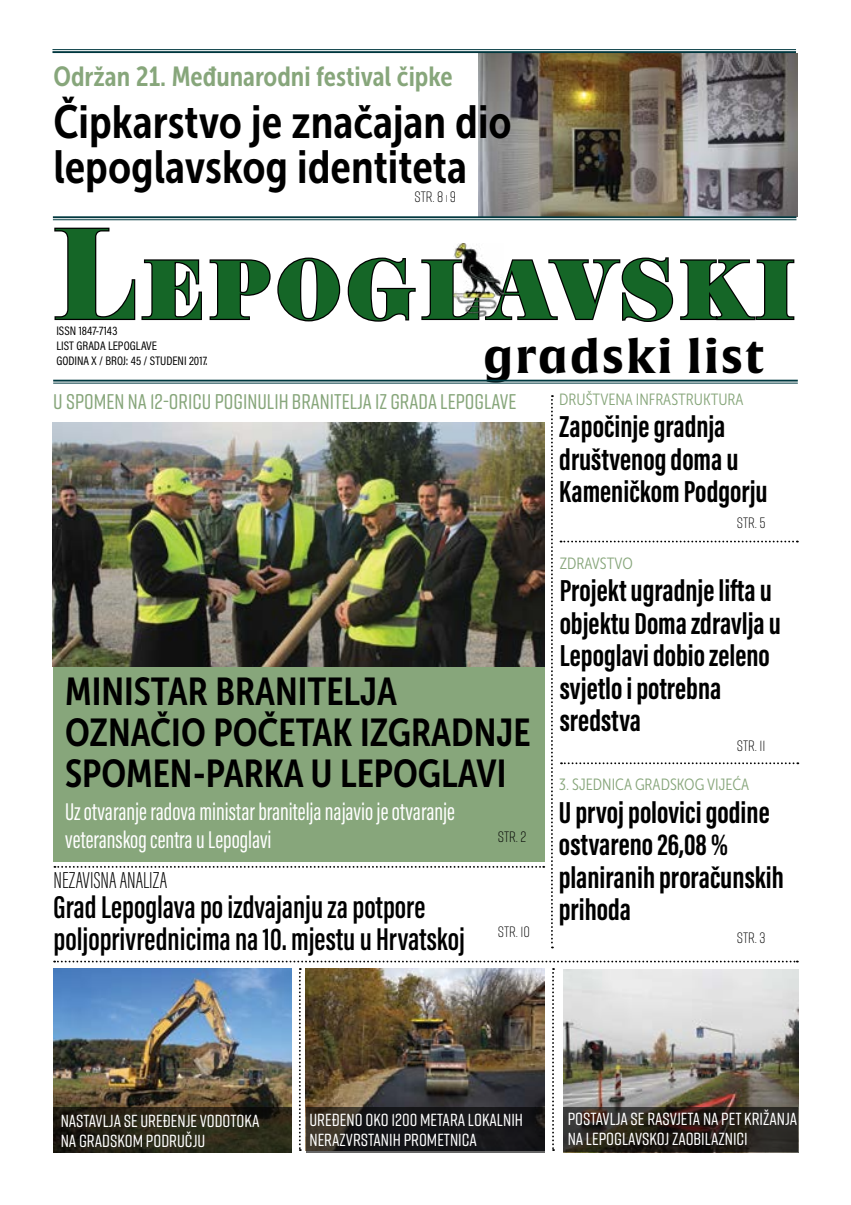
<style>
.page{position:relative;width:851px;height:1205px;background:#fff}
.page>*{position:absolute;margin:0;border:0;box-sizing:border-box;transform-origin:0 0}
.t1{font:107.5px "Eloquent JF Small Caps Pro";letter-spacing:.05em;color:#156627}
.t2{font:46.25px/45px "Museo Sans Cond 700";color:#000}
.t3{font:700 45px "Alverata Informal";letter-spacing:.05em;color:#000}
.t4{font:38.75px/41.2px "Museo Sans Cond 700";color:#000}
.t5{font:600 32.5px/32.5px "Acumin Pro Extra Cond";color:#000}
.t6{font:700 31.25px/32.5px "Acumin Pro Extra Cond";color:#000}
.t7{font:27.5px "Museo Sans Cond 700";color:#87a67b}
.t8{font:25px/27.5px "Acumin Pro Extra Cond";color:#fff}
.t9{font:200 23.75px "Acumin Pro Extra Cond";color:#000}
.t10{font:500 21.25px "Rift Soft";color:#87a67b}
.t11{font:500 17.5px/20px "Rift Soft";color:#fff}
.t12{font:16.25px "Museo Sans Cond 300";color:#87a67b}
.t13{font:300 15px "Rift Soft";color:#000}
.t14{font:12.5px/15px "Acumin Pro Cond";color:#000}
.s1{font-size:10px}
.s2{font-size:112.5px}
</style>
<div class="page">
<img style="left:563px;top:969px;width:235px;height:183px">
<img style="left:306px;top:968px;width:238px;height:139px">
<img style="left:478px;top:53px;width:319px;height:163px">
<div style="left:53px;top:666px;width:491px;height:196px;background:#87a67b"></div>
<svg style="left:54px;top:960px;width:743px;height:2px"></svg>
<hr style="left:52px;top:49px;width:743px;height:1px;background:#00383f">
<hr style="left:52px;top:51px;width:743px;height:2px;background:#00383f">
<svg style="left:54px;top:227px;width:741px;height:95px"></svg>
<img style="left:453px;top:243px;width:50px;height:73px">
<hr style="left:53px;top:380px;width:744px;height:1px;background:#003940">
<hr style="left:53px;top:383px;width:744px;height:1px;background:#003940">
<svg style="left:299px;top:968px;width:2px;height:183px"></svg>
<hr style="left:53px;top:216px;width:743px;height:2px;background:#00383f">
<hr style="left:53px;top:219px;width:743px;height:1px;background:#00383f">
<svg style="left:54px;top:866px;width:490px;height:2px"></svg>
<svg style="left:306px;top:1107px;width:238px;height:45px;background:#1d1c1c"></svg>
<img style="left:53px;top:422px;width:491px;height:244px">
<svg style="left:551px;top:395px;width:2px;height:553px"></svg>
<img style="left:53px;top:968px;width:238px;height:139px">
<svg style="left:53px;top:1107px;width:238px;height:45px;background:#272416"></svg>
<svg style="left:563px;top:1107px;width:234px;height:44px;background:#28221c"></svg>
<svg style="left:552px;top:968px;width:2px;height:183px"></svg>
<svg style="left:560px;top:540px;width:237px;height:2px"></svg>
<svg style="left:561px;top:762px;width:237px;height:2px"></svg>
<p class="t7" style="left:53px;top:61px;width:401px">Održan 21. Međunarodni festival čipke</p>
<h2 class="t2" style="left:53px;top:100px;width:460px">Čipkarstvo je značajan dio lepoglavskog identiteta</h2>
<p class="t13" style="left:414px;top:186px;width:43px">STR. 8 <span class="s1">i</span> 9</p>
<h1 class="t1" style="left:53px;top:204px;width:742px"><span class="s2">L</span>epoglavski</h1>
<h3 class="t3" style="left:483px;top:328px;width:281px">gradski list</h3>
<p class="t14" style="left:56px;top:322px;width:152px">ISSN 1847-7143<br>LIST GRADA LEPOGLAVE<br>GODINA X / BROJ: 45 / STUDENI 2017.</p>
<p class="t10" style="left:53px;top:387px;width:465px">U SPOMEN NA 12-ORICU POGINULIH BRANITELJA IZ GRADA LEPOGLAVE</p>
<p class="t4" style="left:65px;top:671px;width:467px">MINISTAR BRANITELJA<br>OZNAČIO POČETAK IZGRADNJE<br>SPOMEN-PARKA U LEPOGLAVI</p>
<p class="t8" style="left:65px;top:798px;width:391px">Uz otvaranje radova ministar branitelja najavio je otvaranje veteranskog centra u Lepoglavi</p>
<p class="t9" style="left:53px;top:865px;width:115px">NEZAVISNA ANALIZA</p>
<p class="t5" style="left:53px;top:890px;width:413px">Grad Lepoglava po izdvajanju za potpore poljoprivrednicima na 10. mjestu u Hrvatskoj</p>
<p class="t13" style="left:497px;top:826px;width:30px">STR. 2</p>
<p class="t13" style="left:497px;top:921px;width:34px">STR. 10</p>
<p class="t12" style="left:559px;top:390px;width:186px">DRUŠTVENA INFRASTRUKTURA</p>
<p class="t6" style="left:559px;top:410px;width:210px">Započinje gradnja društvenog doma u<br>Kameničkom Podgorju</p>
<p class="t13" style="left:736px;top:512px;width:30px">STR. 5</p>
<p class="t12" style="left:559px;top:554px;width:75px">ZDRAVSTVO</p>
<p class="t6" style="left:559px;top:574px;width:223px">Projekt ugradnje lifta u objektu Doma zdravlja u<br>Lepoglavi dobio zeleno svjetlo i potrebna sredstva</p>
<p class="t13" style="left:736px;top:735px;width:30px">STR. 11</p>
<p class="t12" style="left:558px;top:776px;width:192px">3. SJEDNICA GRADSKOG VIJEĆA</p>
<p class="t6" style="left:558px;top:795px;width:226px">U prvoj polovici godine ostvareno 26,08 % planiranih proračunskih prihoda</p>
<p class="t13" style="left:736px;top:927px;width:30px">STR. 3</p>
<p class="t11" style="left:61px;top:1110px;width:200px">NASTAVLJA SE UREĐENJE VODOTOKA<br>NA GRADSKOM PODRUČJU</p>
<p class="t11" style="left:567px;top:1108px;width:231px">POSTAVLJA SE RASVJETA NA PET KRIŽANJA<br>NA LEPOGLAVSKOJ ZAOBILAZNICI</p>
<p class="t11" style="left:309px;top:1109px;width:215px">UREĐENO OKO 1200 METARA LOKALNIH<br>NERAZVRSTANIH PROMETNICA</p>
</div>
